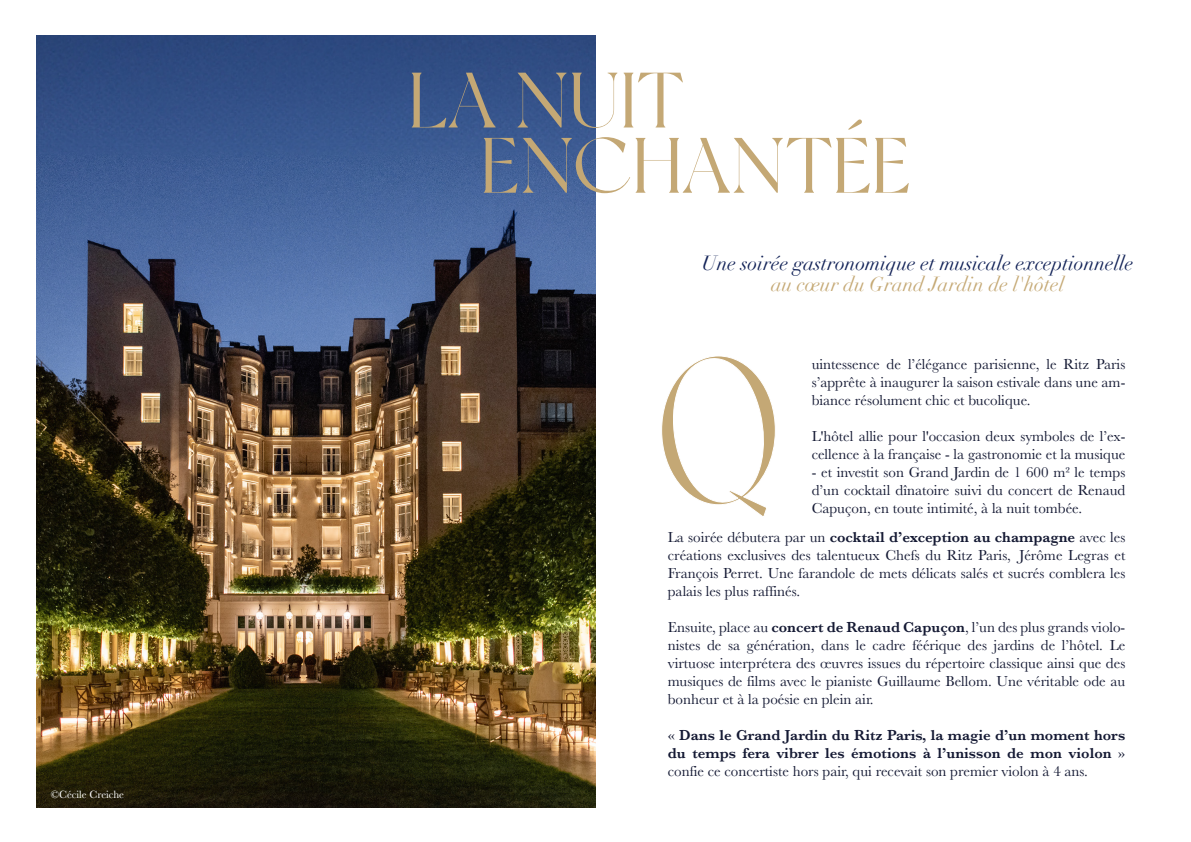
<style>
.page{position:relative;width:1191px;height:842px;background:#fff}
.page>*{position:absolute;margin:0;border:0;box-sizing:border-box;transform-origin:0 0}
.t1{font:78.3px/65.2px "New York";color:#c4a875}
.t2{font:italic 20px "Didot";color:#122257}
.t3{font:italic 20px "Didot";color:#c5a975}
.t4{font:15px/18px "Baskerville";color:#141933;text-align:justify}
.t5{font:600 15px/18px "Baskerville";color:#141933;text-align:justify}
.t6{font:11px "Baskerville";color:#fff}
.s1{font-weight:600}
.s2{font-weight:400}
</style>
<div class="page">
<svg style="left:662px;top:356px;width:113px;height:160px"></svg>
<img style="left:37px;top:35px;width:558px;height:772px">
<p class="t6" style="left:51px;top:787px;width:75px">©Cécile Creiche</p>
<h1 class="t1" style="left:481px;top:68px;width:432px;text-indent:-72px">LA NUIT<br>ENCHANTÉE</h1>
<h2 class="t2" style="left:702px;top:251px;width:433px">Une soirée gastronomique et musicale exceptionnelle</h2>
<h2 class="t3" style="left:771px;top:272px;width:295px">au cœur du Grand Jardin de l'hôtel</h2>
<p class="t4" style="left:811px;top:356px;width:315px">uintessence de l’élégance parisienne, le Ritz Paris s’apprête à inaugurer la saison estivale dans une am&shy;biance résolument chic et bucolique.</p>
<p class="t4" style="left:811px;top:428px;width:315px">L'hôtel allie pour l'occasion deux symboles de l’ex&shy;cellence à la française - la gastronomie et la musique</p>
<p class="t4" style="left:811px;top:464px;width:315px">- et investit son Grand Jardin de 1 600 m² le temps d’un cocktail dînatoire suivi du concert de Renaud Capuçon, en toute intimité, à la nuit tombée.</p>
<p class="t4" style="left:668px;top:528px;width:459px">La soirée débutera par un <span class="s1">cocktail d’exception au champagne</span> avec les créations exclusives des talentueux Chefs du Ritz Paris, Jérôme Legras et François Perret. Une farandole de mets délicats salés et sucrés comblera les palais les plus raffinés.</p>
<p class="t4" style="left:668px;top:618px;width:459px">Ensuite, place au <span class="s1">concert de Renaud Capuçon</span>, l’un des plus grands violo&shy;nistes de sa génération, dans le cadre féérique des jardins de l’hôtel. Le virtuose interprétera des œuvres issues du répertoire classique ainsi que des musiques de films avec le pianiste Guillaume Bellom. Une véritable ode au bonheur et à la poésie en plein air.</p>
<p class="t5" style="left:668px;top:726px;width:459px"><span class="s2">«</span> Dans le Grand Jardin du Ritz Paris, la magie d’un moment hors du temps fera vibrer les émotions à l’unisson de mon violon <span class="s2">» confie ce concertiste hors pair, qui recevait son premier violon à 4 ans.</span></p>
</div>
